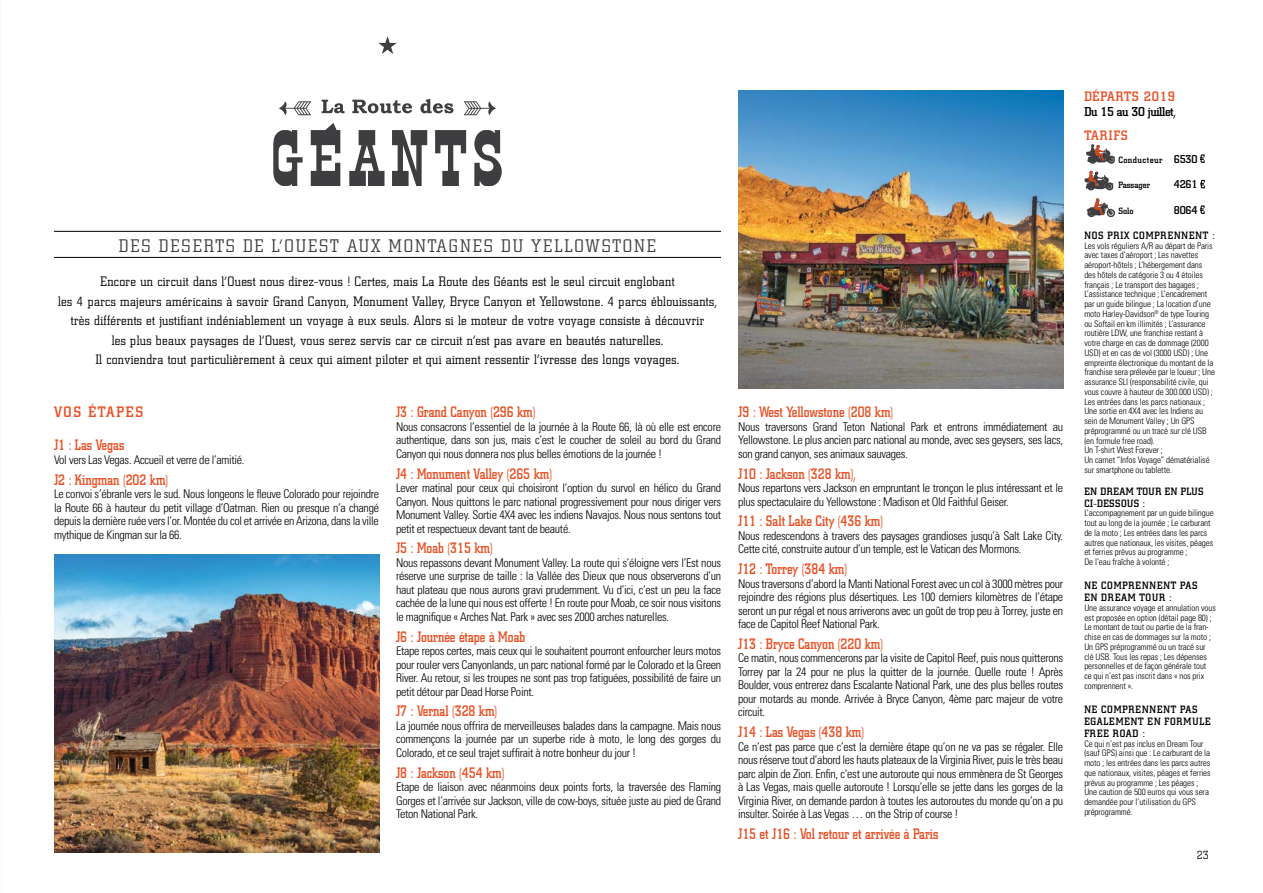
<style>
.page{position:relative;width:1263px;height:893px;background:#fff}
.page>*{position:absolute;margin:0;border:0;box-sizing:border-box;transform-origin:0 0}
.t1{font:300 18px "City";letter-spacing:.12em;color:#3e3d40}
.t2{font:500 15px "City";color:#e85227;scale:.85 1}
.t3{font:500 15px "City";letter-spacing:.12em;color:#e85227}
.t4{font:300 13.5px/19.5px "City";letter-spacing:.025em;color:#000;text-align:center}
.t5{font:500 13.5px "City";letter-spacing:.05em;color:#e85227}
.t6{font:500 12.75px "City";letter-spacing:-.025em;color:#000}
.t7{font:300 condensed 12px/13.5px "Univers";letter-spacing:-.025em;color:#000;text-align:justify}
.t8{font:300 12px "City";color:#000}
.t9{font:500 11.25px "City";letter-spacing:-.025em;color:#000}
.t10{font:500 10.5px/12px "City";letter-spacing:.07em;color:#000}
.t11{font:500 10.5px/12px "City";letter-spacing:.04em;color:#000}
.t12{font:300 condensed 9px/9.8px "Univers";letter-spacing:-.01em;color:#000}
.t13{font:500 9px "City";letter-spacing:.05em;color:#000}
.t14{font:500 9px "City";color:#000}
.s1{font-size:11.25px}
</style>
<div class="page">
<svg style="left:378px;top:36px;width:19px;height:18px"></svg>
<svg style="left:464px;top:101px;width:32px;height:14px"></svg>
<svg style="left:279px;top:101px;width:32px;height:14px"></svg>
<svg style="left:322px;top:100px;width:23px;height:13px"></svg>
<svg style="left:352px;top:100px;width:60px;height:13px"></svg>
<svg style="left:420px;top:99px;width:33px;height:14px"></svg>
<svg style="left:273px;top:130px;width:30px;height:56px"></svg>
<svg style="left:349px;top:130px;width:35px;height:56px"></svg>
<svg style="left:392px;top:130px;width:35px;height:56px"></svg>
<svg style="left:435px;top:130px;width:67px;height:56px"></svg>
<svg style="left:311px;top:123px;width:29px;height:63px"></svg>
<hr style="left:54px;top:231px;width:667px;height:1px;background:#000">
<hr style="left:54px;top:257px;width:667px;height:1px;background:#000">
<img style="left:738px;top:91px;width:325px;height:297px">
<img style="left:54px;top:554px;width:325px;height:298px">
<svg style="left:1200px;top:154px;width:4px;height:9px"></svg>
<svg style="left:1200px;top:180px;width:5px;height:8px"></svg>
<svg style="left:1200px;top:205px;width:4px;height:9px"></svg>
<svg style="left:1086px;top:144px;width:29px;height:20px"></svg>
<svg style="left:1084px;top:171px;width:29px;height:20px"></svg>
<svg style="left:1086px;top:198px;width:29px;height:19px"></svg>
<h1 class="t1" style="left:119px;top:235px;width:538px">DES DESERTS DE L’OUEST AUX MONTAGNES DU YELLOWSTONE</h1>
<p class="t4" style="left:58px;top:272px;width:660px">Encore un circuit dans l’Ouest nous direz-vous ! Certes, mais La Route des Géants est le seul circuit englobant<br>les 4 parcs majeurs américains à savoir Grand Canyon, Monument Valley, Bryce Canyon et Yellowstone. 4 parcs éblouissants, très différents et justifiant indéniablement un voyage à eux seuls. Alors si le moteur de votre voyage consiste à découvrir<br>les plus beaux paysages de l’Ouest, vous serez servis car ce circuit n’est pas avare en beautés naturelles.<br>Il conviendra tout particulièrement à ceux qui aiment piloter et qui aiment ressentir l’ivresse des longs voyages.</p>
<p class="t3" style="left:54px;top:404px;width:91px">VOS ÉTAPES</p>
<p class="t2" style="left:54px;top:437px;width:84px">J1 : Las Vegas</p>
<p class="t7" style="left:54px;top:453px;width:192px">Vol vers Las Vegas. Accueil et verre de l’amitié.</p>
<p class="t2" style="left:54px;top:471px;width:136px">J2 : Kingman (202 km)</p>
<p class="t7" style="left:54px;top:487px;width:327px">Le convoi s’ébranle vers le sud. Nous longeons le fleuve Colorado pour rejoindre la Route 66 à hauteur du petit village d’Oatman. Rien ou presque n’a changé depuis la dernière ruée vers l’or. Montée du col et arrivée en Arizona, dans la ville mythique de Kingman sur la 66.</p>
<p class="t2" style="left:396px;top:404px;width:166px">J3 : Grand Canyon (296 km)</p>
<p class="t7" style="left:396px;top:420px;width:327px">Nous consacrons l’essentiel de la journée à la Route 66, là où elle est encore authentique, dans son jus, mais c’est le coucher de soleil au bord du Grand Canyon qui nous donnera nos plus belles émotions de la journée !</p>
<p class="t2" style="left:396px;top:465px;width:185px">J4 : Monument Valley (265 km)</p>
<p class="t7" style="left:396px;top:481px;width:327px">Lever matinal pour ceux qui choisiront l’option du survol en hélico du Grand Canyon. Nous quittons le parc national progressivement pour nous diriger vers Monument Valley. Sortie 4X4 avec les indiens Navajos. Nous nous sentons tout petit et respectueux devant tant de beauté.</p>
<p class="t2" style="left:396px;top:540px;width:115px">J5 : Moab (315 km)</p>
<p class="t7" style="left:396px;top:556px;width:327px">Nous repassons devant Monument Valley. La route qui s’éloigne vers l’Est nous réserve une surprise de taille : la Vallée des Dieux que nous observerons d’un haut plateau que nous aurons gravi prudemment. Vu d’ici, c’est un peu la face cachée de la lune qui nous est offerte ! En route pour Moab, ce soir nous visitons le magnifique « Arches Nat. Park » avec ses 2000 arches naturelles.</p>
<p class="t2" style="left:396px;top:628px;width:154px">J6 : Journée étape à Moab</p>
<p class="t7" style="left:396px;top:644px;width:327px">Etape repos certes, mais ceux qui le souhaitent pourront enfourcher leurs motos pour rouler vers Canyonlands, un parc national formé par le Colorado et la Green River. Au retour, si les troupes ne sont pas trop fatiguées, possibilité de faire un petit détour par Dead Horse Point.</p>
<p class="t2" style="left:396px;top:703px;width:121px">J7 : Vernal (328 km)</p>
<p class="t7" style="left:396px;top:719px;width:326px">La journée nous offrira de merveilleuses balades dans la campagne. Mais nous commençons la journée par un superbe ride à moto, le long des gorges du Colorado, et ce seul trajet suffirait à notre bonheur du jour !</p>
<p class="t2" style="left:396px;top:764px;width:129px">J8 : Jackson (454 km)</p>
<p class="t7" style="left:396px;top:780px;width:327px">Etape de liaison avec néanmoins deux points forts, la traversée des Flaming Gorges et l’arrivée sur Jackson, ville de cow-boys, située juste au pied de Grand Teton National Park.</p>
<p class="t2" style="left:738px;top:404px;width:184px">J9 : West Yellowstone (208 km)</p>
<p class="t7" style="left:738px;top:420px;width:326px">Nous traversons Grand Teton National Park et entrons immédiatement au Yellowstone. Le plus ancien parc national au monde, avec ses geysers, ses lacs, son grand canyon, ses animaux sauvages.</p>
<p class="t2" style="left:738px;top:465px;width:140px">J10 : Jackson (328 km),</p>
<p class="t7" style="left:738px;top:481px;width:327px">Nous repartons vers Jackson en empruntant le tronçon le plus intéressant et le plus spectaculaire du Yellowstone : Madison et Old Faithful Geiser.</p>
<p class="t2" style="left:738px;top:513px;width:172px">J11 : Salt Lake City (436 km)</p>
<p class="t7" style="left:738px;top:529px;width:327px">Nous redescendons à travers des paysages grandioses jusqu’à Salt Lake City.<br>Cette cité, construite autour d’un temple, est le Vatican des Mormons.</p>
<p class="t2" style="left:738px;top:561px;width:130px">J12 : Torrey (384 km)</p>
<p class="t7" style="left:738px;top:577px;width:327px">Nous traversons d’abord la Manti National Forest avec un col à 3000 mètres pour rejoindre des régions plus désertiques. Les 100 derniers kilomètres de l’étape seront un pur régal et nous arriverons avec un goût de trop peu à Torrey, juste en face de Capitol Reef National Park.</p>
<p class="t2" style="left:738px;top:635px;width:172px">J13 : Bryce Canyon (220 km)</p>
<p class="t7" style="left:738px;top:651px;width:327px">Ce matin, nous commencerons par la visite de Capitol Reef, puis nous quitterons Torrey par la 24 pour ne plus la quitter de la journée. Quelle route ! Après Boulder, vous entrerez dans Escalante National Park, une des plus belles routes pour motards au monde. Arrivée à Bryce Canyon, 4ème parc majeur de votre circuit.</p>
<p class="t2" style="left:738px;top:724px;width:150px">J14 : Las Vegas (438 km)</p>
<p class="t7" style="left:738px;top:740px;width:327px">Ce n’est pas parce que c’est la dernière étape qu’on ne va pas se régaler. Elle nous réserve tout d’abord les hauts plateaux de la Virginia River, puis le très beau parc alpin de Zion. Enfin, c’est une autoroute qui nous emmènera de St Georges à Las Vegas, mais quelle autoroute ! Lorsqu’elle se jette dans les gorges de la Virginia River, on demande pardon à toutes les autoroutes du monde qu’on a pu insulter. Soirée à Las Vegas … on the Strip of course !</p>
<p class="t2" style="left:738px;top:825px;width:237px">J15 et J16 : Vol retour et arrivée à Paris</p>
<p class="t5" style="left:1084px;top:89px;width:92px">DÉPARTS 2019</p>
<p class="t6" style="left:1084px;top:104px;width:93px">Du 15 au 30 juillet,</p>
<p class="t5" style="left:1084px;top:128px;width:45px">TARIFS</p>
<p class="t13" style="left:1118px;top:155px;width:81px">Conducteur <span class="s1">6530</span></p>
<p class="t14" style="left:1118px;top:180px;width:33px">Passager</p>
<p class="t9" style="left:1174px;top:178px;width:25px">4261</p>
<p class="t14" style="left:1118px;top:206px;width:17px">Solo</p>
<p class="t9" style="left:1174px;top:204px;width:25px">8064</p>
<p class="t10" style="left:1084px;top:229px;width:132px">NOS PRIX COMPRENNENT :</p>
<p class="t12" style="left:1084px;top:241px;width:132px">Les vols réguliers A/R au départ de Paris avec taxes d’aéroport ; Les navettes aéroport-hôtels ; L’hébergement dans des hôtels de catégorie 3 ou 4 étoiles français ; Le transport des bagages ; L’assistance technique ; L’encadrement par un guide bilingue ; La location d’une moto Harley-Davidson<sup>®</sup> de type Touring ou Softail en km illimités ; L’assurance routière LDW, une franchise restant à votre charge en cas de dommage (2000<br>USD) et en cas de vol (3000 USD) ; Une empreinte électronique du montant de la franchise sera prélevée par le loueur ; Une assurance SLI (responsabilité civile, qui vous couvre à hauteur de 300.000 USD) ; Les entrées dans les parcs nationaux ; Une sortie en 4X4 avec les Indiens au sein de Monument Valley ; Un GPS préprogrammé ou un tracé sur clé USB (en formule free road).<br>Un T-shirt West Forever ;<br>Un carnet “Infos Voyage” dématérialisé sur smartphone ou tablette.</p>
<p class="t11" style="left:1084px;top:485px;width:121px">EN DREAM TOUR EN PLUS<br>CI-DESSOUS :</p>
<p class="t12" style="left:1084px;top:508px;width:131px">L’accompagnement par un guide bilingue tout au long de la journée ; Le carburant de la moto ; Les entrées dans les parcs autres que nationaux, les visites, péages et ferries prévus au programme ;<br>De l’eau fraîche à volonté ;</p>
<p class="t10" style="left:1084px;top:580px;width:115px">NE COMPRENNENT PAS<br>EN DREAM TOUR :</p>
<p class="t12" style="left:1084px;top:603px;width:133px">Une assurance voyage et annulation vous est proposée en option (détail page 80) ; Le montant de tout ou partie de la fran&shy;chise en cas de dommages sur la moto ; Un GPS préprogrammé ou un tracé sur clé USB. Tous les repas ; Les dépenses personnelles et de façon générale tout ce qui n’est pas inscrit dans « nos prix comprennent ».</p>
<p class="t10" style="left:1084px;top:703px;width:128px">NE COMPRENNENT PAS<br>EGALEMENT EN FORMULE<br>FREE ROAD :</p>
<p class="t12" style="left:1084px;top:739px;width:128px">Ce qui n’est pas inclus en Dream Tour (sauf GPS) ainsi que : Le carburant de la moto ; les entrées dans les parcs autres que nationaux, visites, péages et ferries prévus au programme ; Les péages ; Une caution de 500 euros qui vous sera demandée pour l’utilisation du GPS préprogrammé.</p>
<p class="t8" style="left:1197px;top:849px;width:13px">23</p>
</div>
